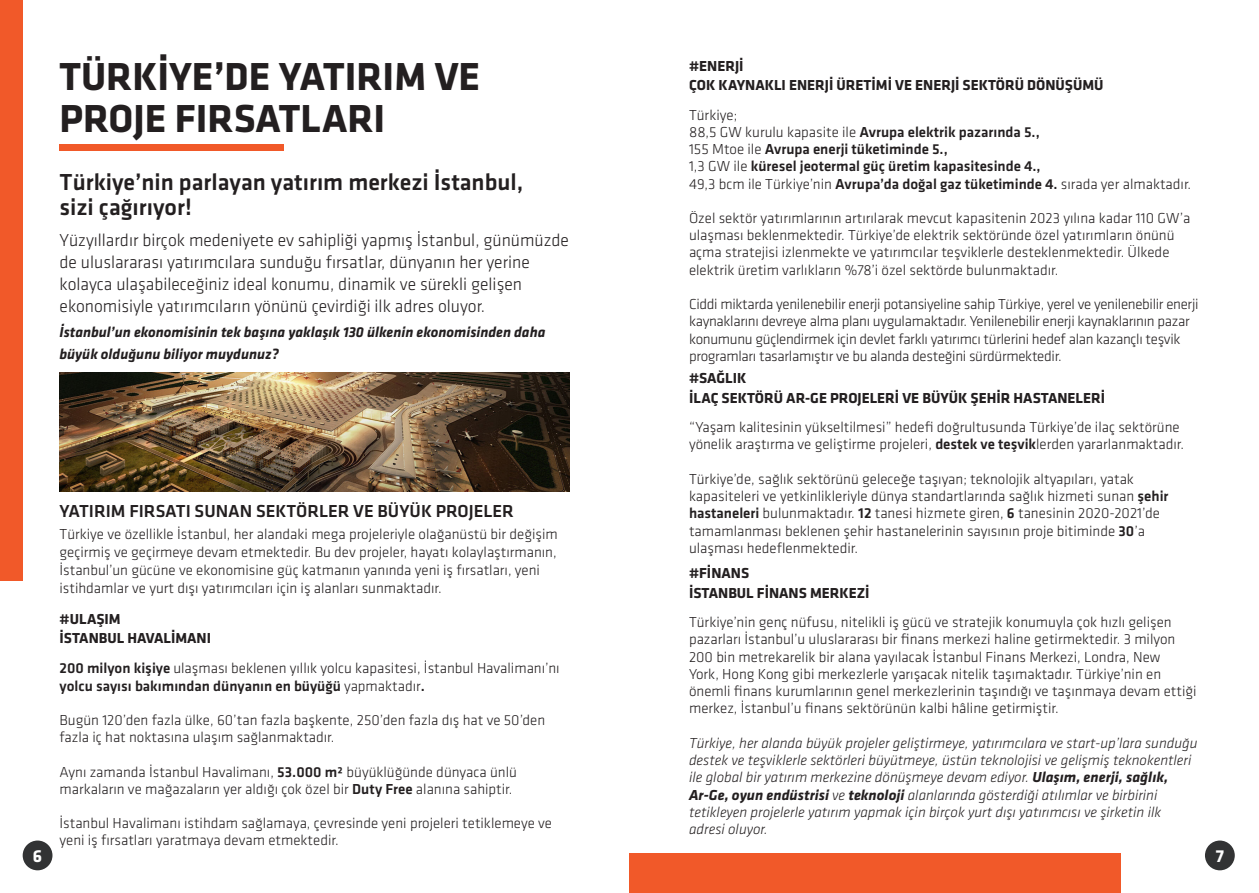
<style>
.page{position:relative;width:1259px;height:893px;background:#fff}
.page>*{position:absolute;margin:0;border:0;box-sizing:border-box;transform-origin:0 0}
.t1{font:700 40.5px/42px "Klavika";color:#231f20}
.t2{font:500 24px "Klavika";color:#231f20}
.t3{font:300 18px/21.8px "Klavika";color:#231f20}
.t4{font:500 18px "Klavika";color:#231f20}
.t5{font:700 18px "Klavika";color:#fff}
.t6{font:300 15px/17.2px "Klavika";color:#231f20}
.t7{font:italic 300 15px/17.2px "Klavika";color:#231f20}
.t8{font:300 15px/17.2px "Klavika";letter-spacing:-.02em;color:#231f20}
.t9{font:700 15px "Klavika";color:#231f20}
.t10{font:500 15px "Klavika";color:#231f20}
.t11{font:italic 700 15px/22px "Klavika";color:#231f20}
.s1{font-weight:300}
.s2{font-weight:500}
.s3{font-weight:700}
</style>
<div class="page">
<div style="left:0;top:0;width:23px;height:581px;background:#f15929"></div>
<div style="left:629px;top:853px;width:491px;height:40px;background:#f15929"></div>
<div style="left:60px;top:145px;width:224px;height:6px;background:#f15929"></div>
<img style="left:60px;top:372px;width:510px;height:119px">
<div style="left:23px;top:840px;width:29px;height:30px;background:#323334;border-radius:50%"></div>
<div style="left:1205px;top:840px;width:29px;height:30px;background:#323334;border-radius:50%"></div>
<p class="t1" style="left:60px;top:56px;width:422px">TÜRKİYE’DE YATIRIM VE<br>PROJE FIRSATLARI</p>
<p class="t2" style="left:60px;top:169px;width:465px">Türkiye’nin parlayan yatırım merkezi İstanbul,</p>
<p class="t2" style="left:60px;top:194px;width:134px">sizi çağırıyor!</p>
<p class="t3" style="left:60px;top:230px;width:511px">Yüzyıllardır birçok medeniyete ev sahipliği yapmış İstanbul, günümüzde de uluslararası yatırımcılara sunduğu fırsatlar, dünyanın her yerine kolayca ulaşabileceğiniz ideal konumu, dinamik ve sürekli gelişen ekonomisiyle yatırımcıların yönünü çevirdiği ilk adres oluyor.</p>
<p class="t11" style="left:60px;top:321px;width:487px">İstanbul’un ekonomisinin tek başına yaklaşık 130 ülkenin ekonomisinden daha büyük olduğunu biliyor muydunuz?</p>
<p class="t4" style="left:60px;top:501px;width:456px">YATIRIM FIRSATI SUNAN SEKTÖRLER VE BÜYÜK PROJELER</p>
<p class="t6" style="left:60px;top:525px;width:500px;line-height:18px">Türkiye ve özellikle İstanbul, her alandaki mega projeleriyle olağanüstü bir değişim geçirmiş ve geçirmeye devam etmektedir. Bu dev projeler, hayatı kolaylaştırmanın, İstanbul’un gücüne ve ekonomisine güç katmanın yanında yeni iş fırsatları, yeni istihdamlar ve yurt dışı yatırımcıları için iş alanları sunmaktadır.</p>
<p class="t9" style="left:689px;top:58px;width:56px">#ENERJİ</p>
<p class="t9" style="left:689px;top:77px;width:416px">ÇOK KAYNAKLI ENERJİ ÜRETİMİ VE ENERJİ SEKTÖRÜ DÖNÜŞÜMÜ</p>
<p class="t6" style="left:689px;top:106px;width:50px">Türkiye;</p>
<p class="t10" style="left:689px;top:124px;width:352px"><span class="s1">88,5 GW kurulu kapasite ile</span> Avrupa elektrik pazarında 5.,</p>
<p class="t10" style="left:689px;top:141px;width:260px"><span class="s1">155 Mtoe ile</span> Avrupa enerji tüketiminde 5.,</p>
<p class="t10" style="left:689px;top:158px;width:353px"><span class="s1">1,3 GW ile</span> küresel jeotermal güç üretim kapasitesinde 4.,</p>
<p class="t6" style="left:689px;top:175px;width:504px">49,3 bcm ile Türkiye’nin <span class="s2">Avrupa’da doğal gaz tüketiminde 4.</span> sırada yer almaktadır.</p>
<p class="t6" style="left:689px;top:210px;width:503px">Özel sektör yatırımlarının artırılarak mevcut kapasitenin 2023 yılına kadar 110 GW’a ulaşması beklenmektedir. Türkiye’de elektrik sektöründe özel yatırımların önünü açma stratejisi izlenmekte ve yatırımcılar teşviklerle desteklenmektedir. Ülkede elektrik üretim varlıkların %78’i özel sektörde bulunmaktadır.</p>
<p class="t8" style="left:689px;top:296px;width:511px">Ciddi miktarda yenilenebilir enerji potansiyeline sahip Türkiye, yerel ve yenilenebilir enerji kaynaklarını devreye alma planı uygulamaktadır. Yenilenebilir enerji kaynaklarının pazar konumunu güçlendirmek için devlet farklı yatırımcı türlerini hedef alan kazançlı teşvik programları tasarlamıştır ve bu alanda desteğini sürdürmektedir.</p>
<p class="t9" style="left:689px;top:370px;width:59px">#SAĞLIK</p>
<p class="t9" style="left:689px;top:390px;width:417px">İLAÇ SEKTÖRÜ AR-GE PROJELERİ VE BÜYÜK ŞEHİR HASTANELERİ</p>
<p class="t6" style="left:689px;top:419px;width:496px">“Yaşam kalitesinin yükseltilmesi” hedefi doğrultusunda Türkiye’de ilaç sektörüne yönelik araştırma ve geliştirme projeleri, <span class="s2">destek ve teşvik</span>lerden yararlanmaktadır.</p>
<p class="t6" style="left:689px;top:471px;width:481px">Türkiye’de, sağlık sektörünü geleceğe taşıyan; teknolojik altyapıları, yatak kapasiteleri ve yetkinlikleriyle dünya standartlarında sağlık hizmeti sunan <span class="s2">şehir hastaneleri</span> bulunmaktadır. <span class="s2">12</span> tanesi hizmete giren, <span class="s2">6</span> tanesinin 2020-2021’de tamamlanması beklenen şehir hastanelerinin sayısının proje bitiminde <span class="s2">30</span>’a ulaşması hedeflenmektedir.</p>
<p class="t9" style="left:689px;top:565px;width:62px">#FİNANS</p>
<p class="t9" style="left:689px;top:584px;width:182px">İSTANBUL FİNANS MERKEZİ</p>
<p class="t9" style="left:60px;top:610px;width:63px">#ULAŞIM</p>
<p class="t9" style="left:60px;top:630px;width:153px">İSTANBUL HAVALİMANI</p>
<p class="t6" style="left:689px;top:614px;width:509px">Türkiye’nin genç nüfusu, nitelikli iş gücü ve stratejik konumuyla çok hızlı gelişen pazarları İstanbul’u uluslararası bir finans merkezi haline getirmektedir. 3 milyon 200 bin metrekarelik bir alana yayılacak İstanbul Finans Merkezi, Londra, New<br>York, Hong Kong gibi merkezlerle yarışacak nitelik taşımaktadır. Türkiye’nin en önemli finans kurumlarının genel merkezlerinin taşındığı ve taşınmaya devam ettiği merkez, İstanbul’u finans sektörünün kalbi hâline getirmiştir.</p>
<p class="t7" style="left:689px;top:735px;width:510px">Türkiye, her alanda büyük projeler geliştirmeye, yatırımcılara ve start-up’lara sunduğu destek ve teşviklerle sektörleri büyütmeye, üstün teknolojisi ve gelişmiş teknokentleri ile global bir yatırım merkezine dönüşmeye devam ediyor. <span class="s3">Ulaşım, enerji, sağlık, Ar-Ge, oyun endüstrisi</span> ve <span class="s3">teknoloji</span> alanlarında gösterdiği atılımlar ve birbirini tetikleyen projelerle yatırım yapmak için birçok yurt dışı yatırımcısı ve şirketin ilk adresi oluyor.</p>
<p class="t6" style="left:60px;top:659px;width:501px;line-height:18px"><span class="s2">200 milyon kişiye</span> ulaşması beklenen yıllık yolcu kapasitesi, İstanbul Havalimanı’nı <span class="s2">yolcu sayısı bakımından dünyanın en büyüğü</span> yapmaktadır<span class="s2">.</span></p>
<p class="t6" style="left:60px;top:712px;width:487px">Bugün 120’den fazla ülke, 60’tan fazla başkente, 250’den fazla dış hat ve 50’den fazla iç hat noktasına ulaşım sağlanmaktadır.</p>
<p class="t6" style="left:60px;top:763px;width:459px">Aynı zamanda İstanbul Havalimanı, <span class="s2">53.000 m²</span> büyüklüğünde dünyaca ünlü markaların ve mağazaların yer aldığı çok özel bir <span class="s2">Duty Free</span> alanına sahiptir.</p>
<p class="t6" style="left:60px;top:815px;width:494px">İstanbul Havalimanı istihdam sağlamaya, çevresinde yeni projeleri tetiklemeye ve yeni iş fırsatları yaratmaya devam etmektedir.</p>
<p class="t5" style="left:33px;top:846px;width:11px">6</p>
<p class="t5" style="left:1215px;top:846px;width:10px">7</p>
</div>
